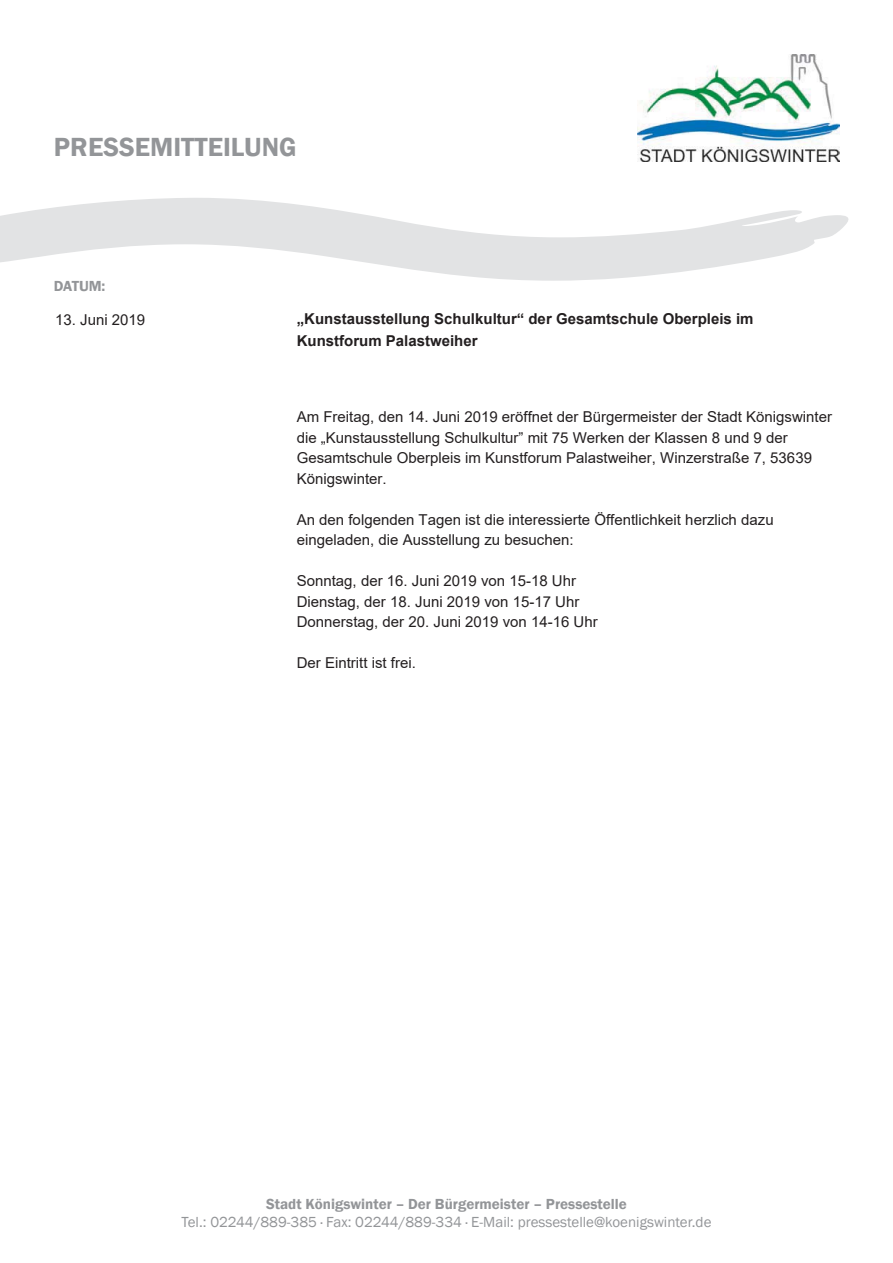
<style>
.page{position:relative;width:893px;height:1263px;background:#fff}
.page>*{position:absolute;margin:0;border:0;box-sizing:border-box;transform-origin:0 0}
.t1{font:600 27px "Franklin Gothic";color:#939598}
.t2{font:15px/20.4px "Arial";color:#231f20}
.t3{font:700 15px/21.5px "Arial";color:#231f20}
.t4{font:15px "Franklin Gothic";color:#939598}
.t5{font:600 15px "Franklin Gothic";color:#939598}
</style>
<div class="page">
<img style="left:638px;top:54px;width:201px;height:108px">
<svg style="left:0;top:198px;width:849px;height:83px;fill:#e2e3e4"></svg>
<h1 class="t1" style="left:54px;top:131px;width:244px">PRESSEMITTEILUNG</h1>
<p class="t5" style="left:54px;top:278px;width:53px">DATUM:</p>
<p class="t2" style="left:55px;top:309px;width:92px">13. Juni 2019</p>
<p class="t3" style="left:297px;top:308px;width:458px">„Kunstausstellung Schulkultur“ der Gesamtschule Oberpleis im<br>Kunstforum Palastweiher</p>
<p class="t2" style="left:297px;top:407px;width:537px">Am Freitag, den 14. Juni 2019 eröffnet der Bürgermeister der Stadt Königswinter die „Kunstausstellung Schulkultur” mit 75 Werken der Klassen 8 und 9 der Gesamtschule Oberpleis im Kunstforum Palastweiher, Winzerstraße 7, 53639<br>Königswinter.</p>
<p class="t2" style="left:297px;top:509px;width:478px">An den folgenden Tagen ist die interessierte Öffentlichkeit herzlich dazu eingeladen, die Ausstellung zu besuchen:</p>
<p class="t2" style="left:297px;top:571px;width:302px">Sonntag, der 16. Juni 2019 von 15-18 Uhr<br>Dienstag, der 18. Juni 2019 von 15-17 Uhr<br>Donnerstag, der 20. Juni 2019 von 14-16 Uhr</p>
<p class="t2" style="left:297px;top:653px;width:121px">Der Eintritt ist frei.</p>
<p class="t5" style="left:266px;top:1196px;width:362px">Stadt Königswinter – Der Bürgermeister – Pressestelle</p>
<p class="t4" style="left:181px;top:1214px;width:531px">Tel.: 02244/889-385 · Fax: 02244/889-334 · E-Mail: pressestelle@koenigswinter.de</p>
</div>
